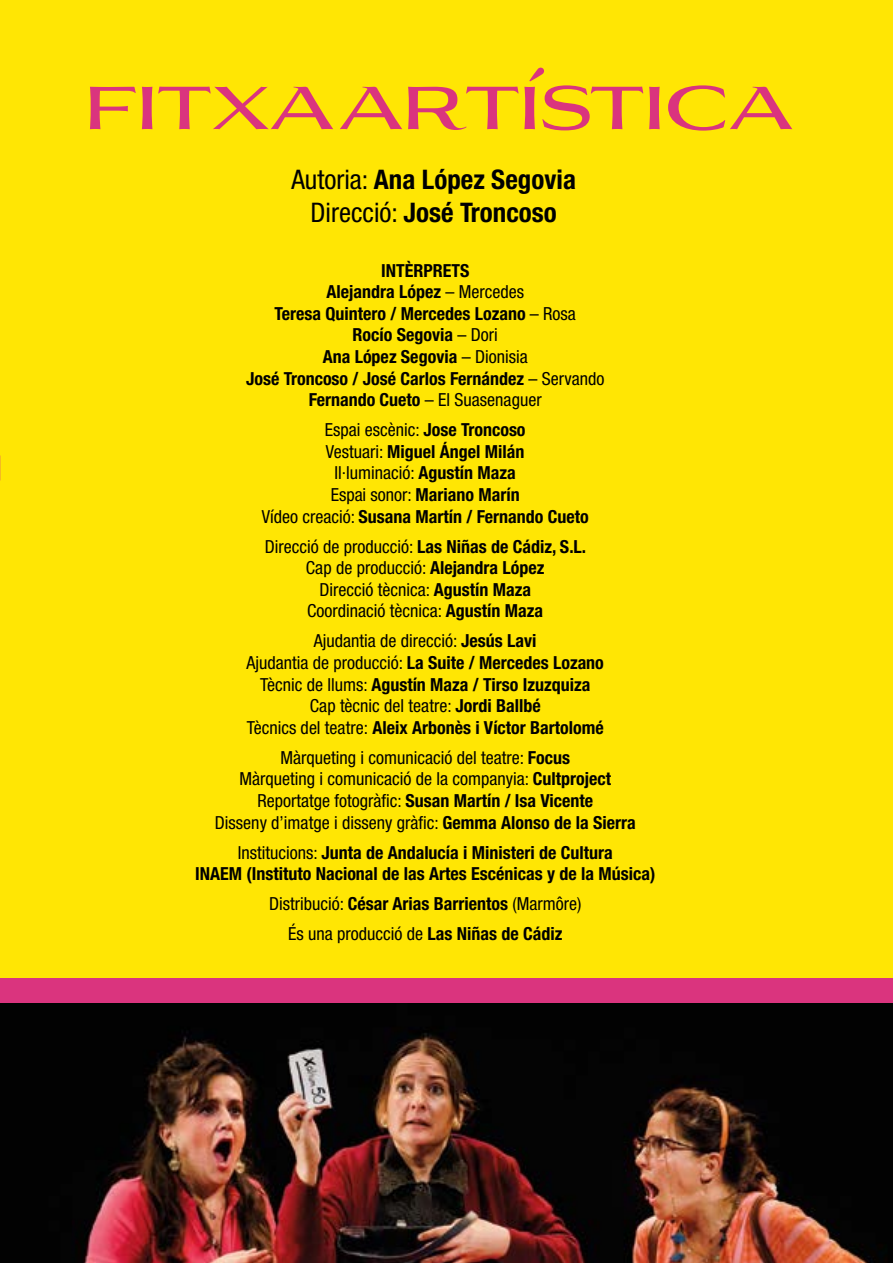
<style>
.page{position:relative;width:893px;height:1263px;background:#fff}
.page>*{position:absolute;margin:0;border:0;box-sizing:border-box;transform-origin:0 0}
.t1{font:500 58.8px "Aviano Flare";color:#da347e}
.t2{font:700 condensed 27px/32.4px "Helvetica Neue LT Pro";color:#000;text-align:center}
.t3{font:700 condensed 18px/21.6px "Helvetica Neue LT Pro";color:#000;text-align:center}
.t4{font:condensed 18px/21.6px "Helvetica Neue LT Pro";color:#000;text-align:center}
.s1{font-weight:400}
.s2{font-weight:700}
</style>
<div class="page">
<div style="left:0;top:0;width:893px;height:1042px;background:#ffe604"></div>
<div style="left:0;top:978px;width:893px;height:25px;background:#da347e"></div>
<img style="left:0;top:1003px;width:893px;height:260px">
<h1 class="t1" style="left:85px;top:75px;width:710px">FITXA ARTÍSTICA</h1>
<h2 class="t2" style="left:291px;top:163px;width:286px"><span class="s1">Autoria:</span> Ana López Segovia<br><span class="s1">Direcció:</span> José Troncoso</h2>
<p class="t3" style="left:246px;top:259px;width:360px">INTÈRPRETS<br>Alejandra López <span class="s1">– Mercedes<br></span>Teresa Quintero / Mercedes Lozano <span class="s1">– Rosa<br></span>Rocío Segovia <span class="s1">– Dori<br></span>Ana López Segovia <span class="s1">– Dionisia<br></span>José Troncoso / José Carlos Fernández <span class="s1">– Servando<br></span>Fernando Cueto <span class="s1">– El Suasenaguer</span></p>
<p class="t3" style="left:262px;top:419px;width:329px"><span class="s1">Espai escènic:</span> Jose Troncoso<br><span class="s1">Vestuari:</span> Miguel Ángel Milán<br><span class="s1">Il·luminació:</span> Agustín Maza<br><span class="s1">Espai sonor:</span> Mariano Marín<br><span class="s1">Vídeo creació:</span> Susana Martín / Fernando Cueto</p>
<p class="t4" style="left:265px;top:535px;width:323px">Direcció de producció: <span class="s2">Las Niñas de Cádiz, S.L.<br></span>Cap de producció: <span class="s2">Alejandra López<br></span>Direcció tècnica: <span class="s2">Agustín Maza<br></span>Coordinació tècnica: <span class="s2">Agustín Maza</span></p>
<p class="t3" style="left:247px;top:630px;width:359px"><span class="s1">Ajudantia de direcció:</span> Jesús Lavi<br><span class="s1">Ajudantia de producció:</span> La Suite / Mercedes Lozano <span class="s1">Tècnic de llums:</span> Agustín Maza / Tirso Izuzquiza <span class="s1">Cap tècnic del teatre:</span> Jordi Ballbé<br><span class="s1">Tècnics del teatre:</span> Aleix Arbonès i Víctor Bartolomé</p>
<p class="t4" style="left:215px;top:746px;width:422px">Màrqueting i comunicació del teatre: <span class="s2">Focus<br></span>Màrqueting i comunicació de la companyia: <span class="s2">Cultproject </span>Reportatge fotogràfic: <span class="s2">Susan Martín / Isa Vicente<br></span>Disseny d’imatge i disseny gràfic: <span class="s2">Gemma Alonso de la Sierra</span></p>
<p class="t3" style="left:195px;top:841px;width:462px"><span class="s1">Institucions:</span> Junta de Andalucía i Ministeri de Cultura<br>INAEM (Instituto Nacional de las Artes Escénicas y de la Música)</p>
<p class="t4" style="left:269px;top:889px;width:314px;line-height:30px">Distribució: <span class="s2">César Arias Barrientos</span> (Marmôre)<br>És una producció de <span class="s2">Las Niñas de Cádiz</span></p>
</div>
